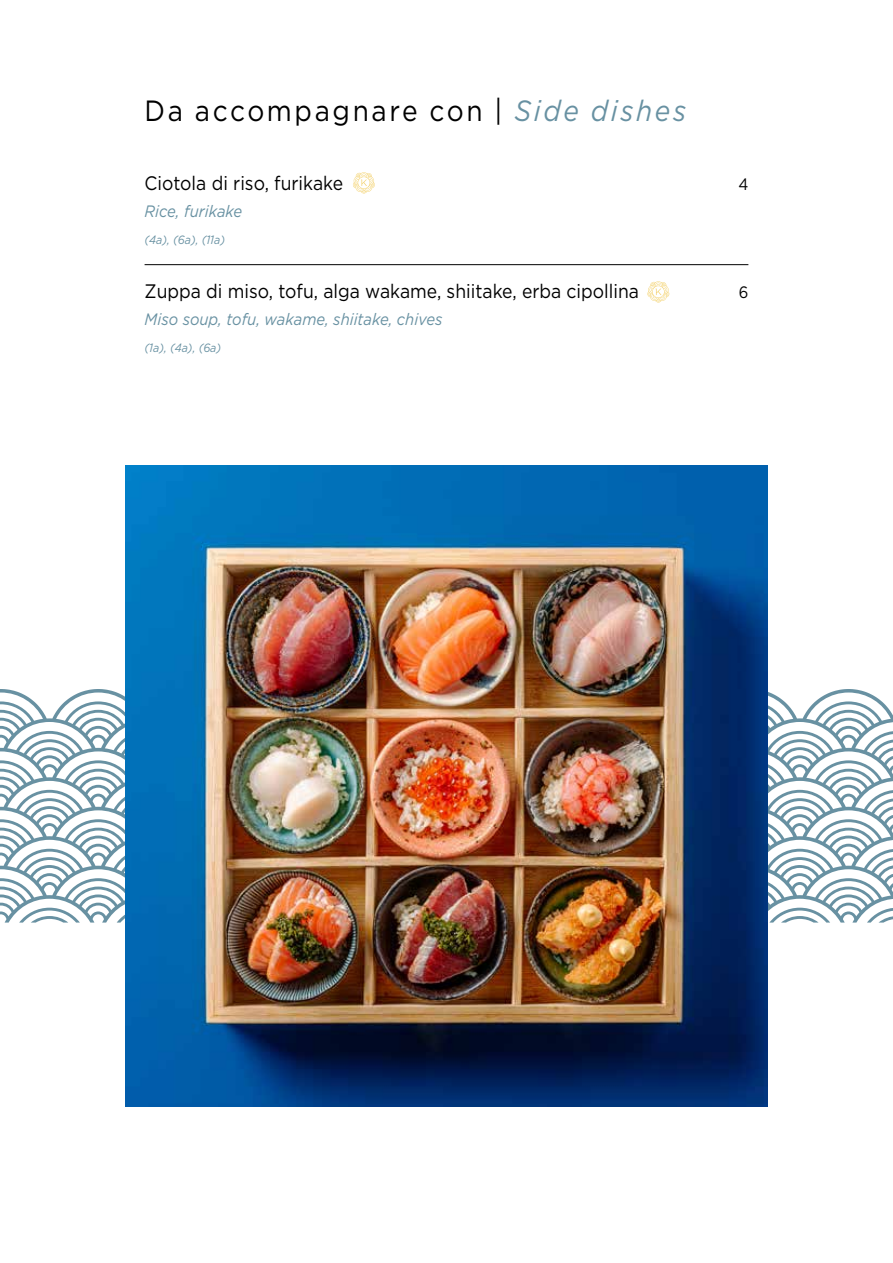
<style>
.page{position:relative;width:893px;height:1263px;background:#fff}
.page>*{position:absolute;margin:0;border:0;box-sizing:border-box;transform-origin:0 0}
.t1{font:29.25px "Gotham";letter-spacing:.1em;color:#000;scale:.9 1}
.t2{font:19.5px "Gotham";color:#000;scale:.9 1}
.t3{font:italic 16.5px "Gotham";color:#6891a2;scale:.9 1}
.t4{font:16.5px "Gotham";color:#000;scale:.9 1}
.t5{font:italic 12px "Gotham";color:#6891a2;scale:.9 1}
.s1{font-style:italic;color:#6891a2}
</style>
<div class="page">
<svg style="left:767px;top:689px;width:126px;height:233px"></svg>
<svg style="left:867px;top:908px;width:26px;height:14px"></svg>
<svg style="left:769px;top:908px;width:61px;height:14px"></svg>
<svg style="left:0;top:689px;width:125px;height:233px"></svg>
<svg style="left:117px;top:908px;width:8px;height:14px"></svg>
<svg style="left:19px;top:908px;width:61px;height:14px"></svg>
<img style="left:125px;top:466px;width:642px;height:640px">
<hr style="left:145px;top:264px;width:603px;height:1px;background:#000">
<svg style="left:353px;top:172px;width:22px;height:21px"></svg>
<svg style="left:647px;top:281px;width:22px;height:21px"></svg>
<h1 class="t1" style="left:145px;top:92px;width:603px">Da accompagnare con | <span class="s1">Side dishes</span></h1>
<p class="t2" style="left:145px;top:171px;width:222px">Ciotola di riso, furikake</p>
<p class="t4" style="left:738px;top:174px;width:13px">4</p>
<p class="t3" style="left:145px;top:201px;width:110px">Rice, furikake</p>
<p class="t5" style="left:145px;top:232px;width:91px">(4a), (6a), (11a)</p>
<p class="t2" style="left:145px;top:279px;width:551px">Zuppa di miso, tofu, alga wakame, shiitake, erba cipollina</p>
<p class="t4" style="left:739px;top:282px;width:12px">6</p>
<p class="t3" style="left:145px;top:309px;width:333px">Miso soup, tofu, wakame, shiitake, chives</p>
<p class="t5" style="left:145px;top:340px;width:87px">(1a), (4a), (6a)</p>
</div>
